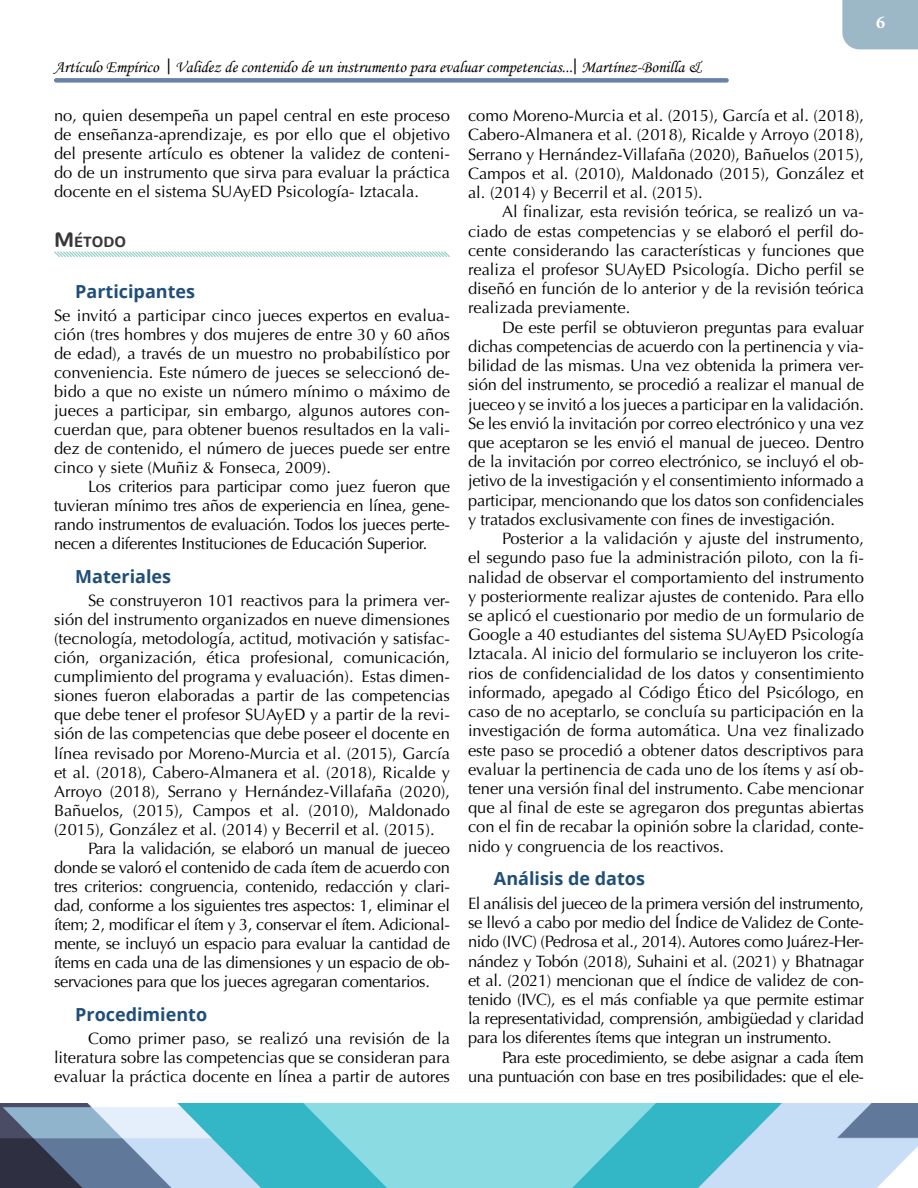
<style>
.page{position:relative;width:918px;height:1188px;background:#fff}
.page>*{position:absolute;margin:0;border:0;box-sizing:border-box;transform-origin:0 0}
.Nivel_2{font:700 18px "Open Sans";color:#1f4e79}
.t1{font:700 18px "Minion Pro";color:#fff}
.t2{font:16.5px/19.2px "Optima";color:#000;text-align:justify}
.t3{font:16.5px "Monotype Corsiva";color:#000}
.t4{font:16.5px/19.2px "Optima";letter-spacing:-.03em;color:#000;text-align:right}
.Nivel_1{font:800 14.7px "Nunito";color:#383838}
.s1{font-family:"Soberana Sans";font-size:15px}
.s2{font-size:21px}
</style>
<div class="page">
<div style="left:54px;top:78px;width:675px;height:5px;background:#6882aa;border-radius:2px"></div>
<div style="left:842px;top:0;width:76px;height:49px;background:#9cb8c7"></div>
<img style="left:0;top:1103px;width:918px;height:85px">
<svg style="left:54px;top:251px;width:396px;height:6px;background:#cae6e2"></svg>
<p class="t3" style="left:54px;top:57px;width:648px">Artículo Empírico <span class="s1">|</span> Validez de contenido de un instrumento para evaluar competencias...<span class="s1">|</span> Martínez-Bonilla &amp;</p>
<p class="t1" style="left:876px;top:10px;width:10px">6</p>
<p class="t2" style="left:54px;top:106px;width:398px">no, quien desempeña un papel central en este proceso de enseñanza-aprendizaje, es por ello que el objetivo del presente artículo es obtener la validez de conteni&shy;do de un instrumento que sirva para evaluar la práctica docente en el sistema SUAyED Psicología- Iztacala.</p>
<p class="Nivel_1" style="left:54px;top:228px;width:74px"><span class="s2">M</span> étodo</p>
<p class="Nivel_2" style="left:75px;top:278px;width:121px">Participantes</p>
<p class="t2" style="left:54px;top:306px;width:398px">Se invitó a participar cinco jueces expertos en evalua&shy;ción (tres hombres y dos mujeres de entre 30 y 60 años de edad), a través de un muestro no probabilístico por conveniencia. Este número de jueces se seleccionó de&shy;bido a que no existe un número mínimo o máximo de jueces a participar, sin embargo, algunos autores con&shy;cuerdan que, para obtener buenos resultados en la vali&shy;dez de contenido, el número de jueces puede ser entre cinco y siete (Muñiz &amp; Fonseca, 2009).</p>
<p class="t2" style="left:54px;top:477px;width:398px;text-indent:34px">Los criterios para participar como juez fueron que tuvieran mínimo tres años de experiencia en línea, gene&shy;rando instrumentos de evaluación. Todos los jueces perte&shy;necen a diferentes Instituciones de Educación Superior.</p>
<p class="Nivel_2" style="left:75px;top:564px;width:97px">Materiales</p>
<p class="t2" style="left:54px;top:591px;width:398px;text-indent:34px">Se construyeron 101 reactivos para la primera ver&shy;sión del instrumento organizados en nueve dimensiones (tecnología, metodología, actitud, motivación y satisfac&shy;ción, organización, ética profesional, comunicación, cumplimiento del programa y evaluación). Estas dimen&shy;siones fueron elaboradas a partir de las competencias que debe tener el profesor SUAyED y a partir de la revi&shy;sión de las competencias que debe poseer el docente en línea revisado por Moreno-Murcia et al. (2015), García et al. (2018), Cabero-Almanera et al. (2018), Ricalde y Arroyo (2018), Serrano y Hernández-Villafaña (2020), Bañuelos, (2015), Campos et al. (2010), Maldonado (2015), González et al. (2014) y Becerril et al. (2015).</p>
<p class="t2" style="left:54px;top:839px;width:398px;text-indent:34px">Para la validación, se elaboró un manual de jueceo donde se valoró el contenido de cada ítem de acuerdo con tres criterios: congruencia, contenido, redacción y clari&shy;dad, conforme a los siguientes tres aspectos: 1, eliminar el ítem; 2, modificar el ítem y 3, conservar el ítem. Adicional&shy;mente, se incluyó un espacio para evaluar la cantidad de ítems en cada una de las dimensiones y un espacio de ob&shy;servaciones para que los jueces agregaran comentarios.</p>
<p class="Nivel_2" style="left:75px;top:1001px;width:133px">Procedimiento</p>
<p class="t2" style="left:54px;top:1029px;width:398px;text-indent:34px">Como primer paso, se realizó una revisión de la literatura sobre las competencias que se consideran para evaluar la práctica docente en línea a partir de autores</p>
<p class="t2" style="left:468px;top:106px;width:398px">como Moreno-Murcia et al. (2015), García et al. (2018), Cabero-Almanera et al. (2018), Ricalde y Arroyo (2018), Serrano y Hernández-Villafaña (2020), Bañuelos (2015), Campos et al. (2010), Maldonado (2015), González et al. (2014) y Becerril et al. (2015).</p>
<p class="t2" style="left:468px;top:202px;width:398px;text-indent:34px">Al finalizar, esta revisión teórica, se realizó un va&shy;ciado de estas competencias y se elaboró el perfil do&shy;cente considerando las características y funciones que realiza el profesor SUAyED Psicología. Dicho perfil se diseñó en función de lo anterior y de la revisión teórica realizada previamente.</p>
<p class="t2" style="left:468px;top:318px;width:398px;text-indent:34px">De este perfil se obtuvieron preguntas para evaluar dichas competencias de acuerdo con la pertinencia y via&shy;bilidad de las mismas. Una vez obtenida la primera ver&shy;sión del instrumento, se procedió a realizar el manual de jueceo y se invitó a los jueces a participar en la validación.<br>Se les envió la invitación por correo electrónico y una vez que aceptaron se les envió el manual de jueceo. Dentro de la invitación por correo electrónico, se incluyó el ob&shy;jetivo de la investigación y el consentimiento informado a participar, mencionando que los datos son confidenciales y tratados exclusivamente con fines de investigación.</p>
<p class="t2" style="left:468px;top:529px;width:398px;text-indent:34px">Posterior a la validación y ajuste del instrumento, el segundo paso fue la administración piloto, con la fi&shy;nalidad de observar el comportamiento del instrumento y posteriormente realizar ajustes de contenido. Para ello se aplicó el cuestionario por medio de un formulario de Google a 40 estudiantes del sistema SUAyED Psicología Iztacala. Al inicio del formulario se incluyeron los crite&shy;rios de confidencialidad de los datos y consentimiento informado, apegado al Código Ético del Psicólogo, en caso de no aceptarlo, se concluía su participación en la investigación de forma automática. Una vez finalizado este paso se procedió a obtener datos descriptivos para evaluar la pertinencia de cada uno de los ítems y así ob&shy;tener una versión final del instrumento. Cabe mencionar que al final de este se agregaron dos preguntas abiertas con el fin de recabar la opinión sobre la claridad, conte&shy;nido y congruencia de los reactivos.</p>
<p class="Nivel_2" style="left:494px;top:866px;width:153px">Análisis de datos</p>
<p class="t2" style="left:468px;top:894px;width:398px">El análisis del jueceo de la primera versión del instrumento, se llevó a cabo por medio del Índice de Validez de Conte&shy;nido (IVC) (Pedrosa et al., 2014). Autores como Juárez-Her&shy;nández y Tobón (2018), Suhaini et al. (2021) y Bhatnagar et al. (2021) mencionan que el índice de validez de con&shy;tenido (IVC), es el más confiable ya que permite estimar la representatividad, comprensión, ambigüedad y claridad para los diferentes ítems que integran un instrumento.</p>
<p class="t4" style="left:468px;top:1048px;width:398px">Para este procedimiento, se debe asignar a cada ítem<br>una puntuación con base en tres posibilidades: que el ele-</p>
</div>
